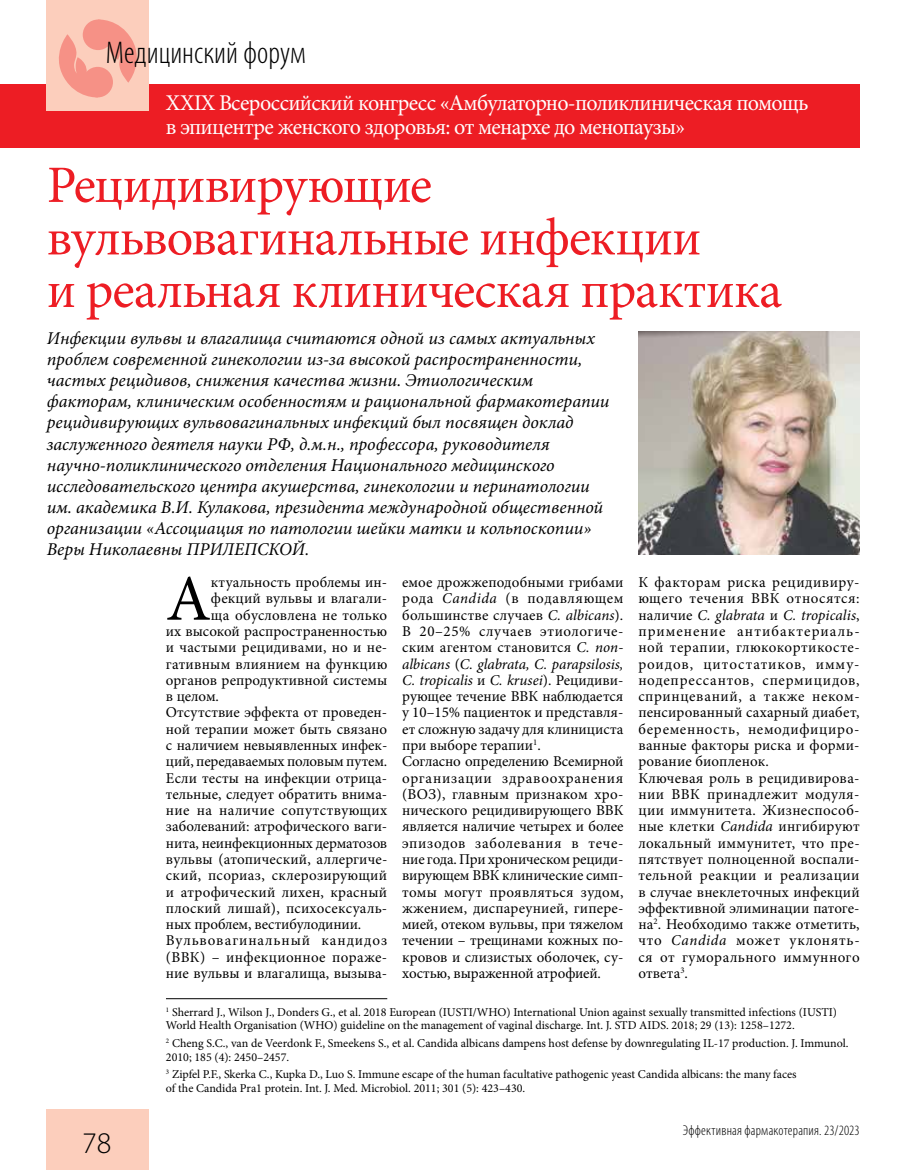
<style>
.page{position:relative;width:915px;height:1170px;background:#fff}
.page>*{position:absolute;margin:0;border:0;box-sizing:border-box;transform-origin:0 0}
.t1{font:65.1px "Minion Pro";color:#000}
.t2{font:52.5px/52.5px "Minion Pro";letter-spacing:-.015em;color:#ed1d24}
.t3{font:300 condensed 31.5px "Myriad Pro";color:#000}
.t4{font:300 30px "Myriad Pro";color:#000}
.t5{font:22.5px/24px "Minion Pro";letter-spacing:-.03em;color:#fff}
.t6{font:italic 18px/21px "Minion Pro";color:#000}
.t7{font:15px/16.4px "Minion Pro";letter-spacing:.01em;color:#000}
.t8{font:15px/16.4px "Minion Pro";letter-spacing:.03em;color:#000}
.t9{font:15px "Minion Pro";letter-spacing:-.01em;color:#000}
.t10{font:15px "Minion Pro";letter-spacing:.06em;color:#000}
.t11{font:300 condensed 14.25px "Myriad Pro";letter-spacing:.015em;color:#000}
.t12{font:12px/13.5px "Minion Pro";color:#000}
.s1{font-style:italic}
</style>
<div class="page">
<div style="left:0;top:84px;width:859px;height:63px;background:#ed1d24"></div>
<div style="left:47px;top:0;width:102px;height:111px;background:#fccebc"></div>
<div style="left:47px;top:1108px;width:102px;height:61px;background:#fccebc"></div>
<svg style="left:59px;top:19px;width:78px;height:79px"></svg>
<img style="left:638px;top:331px;width:221px;height:223px">
<hr style="left:166px;top:998px;width:221px;height:1px;background:#000">
<h3 class="t3" style="left:106px;top:34px;width:201px">Медицинский форум</h3>
<h3 class="t5" style="left:166px;top:90px;width:644px">XXIX Всероссийский конгресс «Амбулаторно-поликлиническая помощь в эпицентре женского здоровья: от менархе до менопаузы»</h3>
<h2 class="t2" style="left:47px;top:159px;width:736px">Рецидивирующие вульвовагинальные инфекции<br>и реальная клиническая практика</h2>
<p class="t6" style="left:47px;top:328px;width:564px">Инфекции вульвы и влагалища считаются одной из самых актуальных проблем современной гинекологии из-за высокой распространенности, частых рецидивов, снижения качества жизни. Этиологическим факторам, клиническим особенностям и рациональной фармакотерапии рецидивирующих вульвовагинальных инфекций был посвящен доклад заслуженного деятеля науки РФ, д.м.н., профессора, руководителя научно-поликлинического отделения Национального медицинского исследовательского центра акушерства, гинекологии и перинатологии им. академика В.И. Кулакова, президента международной общественной организации «Ассоциация по патологии шейки матки и кольпоскопии» Веры Николаевны ПРИЛЕПСКОЙ.</p>
<h3 class="t4" style="left:82px;top:1126px;width:31px">78</h3>
<p class="t7" style="left:402px;top:574px;width:223px">емое дрожжеподобными грибами рода <span class="s1">Candida</span> (в подавляющем большинстве случаев <span class="s1">C. albicans</span>).<br>В 20–25% случаев этиологиче&shy;ским агентом становится <span class="s1">C. non&shy;albicans</span> (<span class="s1">C. glabrata, C. parapsilosis,<br>C. tropicalis</span> и <span class="s1">C. krusеi</span>). Рецидиви&shy;рующее течение ВВК наблюдается у 10–15% пациенток и представля&shy;ет сложную задачу для клинициста при выборе терапии<sup>1</sup>.<br>Согласно определению Всемирной организации здравоохранения (ВОЗ), главным признаком хро&shy;нического рецидивирующего ВВК является наличие четырех и более эпизодов заболевания в тече&shy;ние года. При хроническом рециди&shy;вирующем ВВК клинические симп&shy;томы могут проявляться зудом, жжением, диспареунией, гипере&shy;мией, отеком вульвы, при тяжелом течении – трещинами кожных по&shy;кровов и слизистых оболочек, су&shy;хостью, выраженной атрофией.</p>
<p class="t8" style="left:638px;top:574px;width:223px">К факторам риска рецидивиру&shy;ющего течения ВВК относятся: наличие <span class="s1">C. glabrata</span> и <span class="s1">C. tropicalis</span>, применение антибактериаль&shy;ной терапии, глюкокортикосте&shy;роидов, цитостатиков, имму&shy;нодепрессантов, спермицидов, спринцеваний, а также неком&shy;пенсированный сахарный диабет, беременность, немодифициро&shy;ванные факторы риска и форми&shy;рование биопленок.<br>Ключевая роль в рецидивирова&shy;нии ВВК принадлежит модуля&shy;ции иммунитета. Жизнеспособ&shy;ные клетки <span class="s1">Candida</span> ингибируют локальный иммунитет, что пре&shy;пятствует полноценной воспали&shy;тельной реакции и реализации в случае внеклеточных инфекций эффективной элиминации патоге&shy;на<sup>2</sup>. Необходимо также отметить, что <span class="s1">Candida</span> может уклонять&shy;ся от гуморального иммунного ответа<sup>3</sup>.</p>
<p class="t12" style="left:166px;top:1005px;width:672px"><sup>1</sup> Sherrard J., Wilson J., Donders G., et al. 2018 European (IUSTI/WHO) International Union against sexually transmitted infections (IUSTI)<br>World Health Organisation (WHO) guideline on the management of vaginal discharge. Int. J. STD AIDS. 2018; 29 (13): 1258–1272.</p>
<p class="t12" style="left:166px;top:1036px;width:683px"><sup>2</sup> Cheng S.C., van de Veerdonk F., Smeekens S., et al. Candida albicans dampens host defense by downregulating IL-17 production. J. Immunol.<br>2010; 185 (4): 2450–2457.</p>
<p class="t12" style="left:166px;top:1067px;width:632px"><sup>3</sup> Zipfel P.F., Skerka C., Kupka D., Luo S. Immune escape of the human facultative pathogenic yeast Candida albicans: the many faces of the Candida Pra1 protein. Int. J. Med. Microbiol. 2011; 301 (5): 423–430.</p>
<h1 class="t1" style="left:166px;top:555px;width:46px">А</h1>
<p class="t7" style="left:211px;top:574px;width:178px">ктуальность проблемы ин-</p>
<p class="t7" style="left:211px;top:590px;width:178px">фекций вульвы и влагали-</p>
<p class="t7" style="left:211px;top:606px;width:178px">ща обусловлена не только</p>
<p class="t7" style="left:166px;top:623px;width:223px">их высокой распространенностью</p>
<p class="t7" style="left:166px;top:639px;width:223px">и частыми рецидивами, но и не-</p>
<p class="t7" style="left:166px;top:655px;width:223px">гативным влиянием на функцию</p>
<p class="t7" style="left:166px;top:672px;width:223px">органов репродуктивной системы</p>
<p class="t7" style="left:166px;top:688px;width:55px">в целом.</p>
<p class="t7" style="left:166px;top:704px;width:223px">Отсутствие эффекта от проведен-</p>
<p class="t7" style="left:166px;top:720px;width:223px">ной терапии может быть связано</p>
<p class="t7" style="left:166px;top:737px;width:223px">с наличием невыявленных инфек-</p>
<p class="t9" style="left:166px;top:751px;width:223px">ций, передаваемых половым путем.</p>
<p class="t7" style="left:166px;top:769px;width:223px">Если тесты на инфекции отрица-</p>
<p class="t7" style="left:166px;top:785px;width:223px">тельные, следует обратить внима-</p>
<p class="t7" style="left:166px;top:802px;width:223px">ние на наличие сопутствующих</p>
<p class="t7" style="left:166px;top:818px;width:223px">заболеваний: атрофического ваги-</p>
<p class="t9" style="left:166px;top:832px;width:223px">нита, неинфекционных дерматозов</p>
<p class="t7" style="left:166px;top:851px;width:223px">вульвы (атопический, аллергиче-</p>
<p class="t7" style="left:166px;top:867px;width:223px">ский, псориаз, склерозирующий</p>
<p class="t7" style="left:166px;top:883px;width:223px">и атрофический лихен, красный</p>
<p class="t7" style="left:166px;top:899px;width:223px">плоский лишай), психосексуаль-</p>
<p class="t9" style="left:166px;top:914px;width:197px">ных проблем, вестибулодинии.</p>
<p class="t10" style="left:166px;top:930px;width:223px">Вульвовагинальный кандидоз</p>
<p class="t7" style="left:166px;top:948px;width:223px">(ВВК) – инфекционное пораже-</p>
<p class="t7" style="left:166px;top:964px;width:223px">ние вульвы и влагалища, вызыва-</p>
<p class="t11" style="left:682px;top:1121px;width:178px">Эффективная фармакотерапия. 23/2023</p>
</div>
